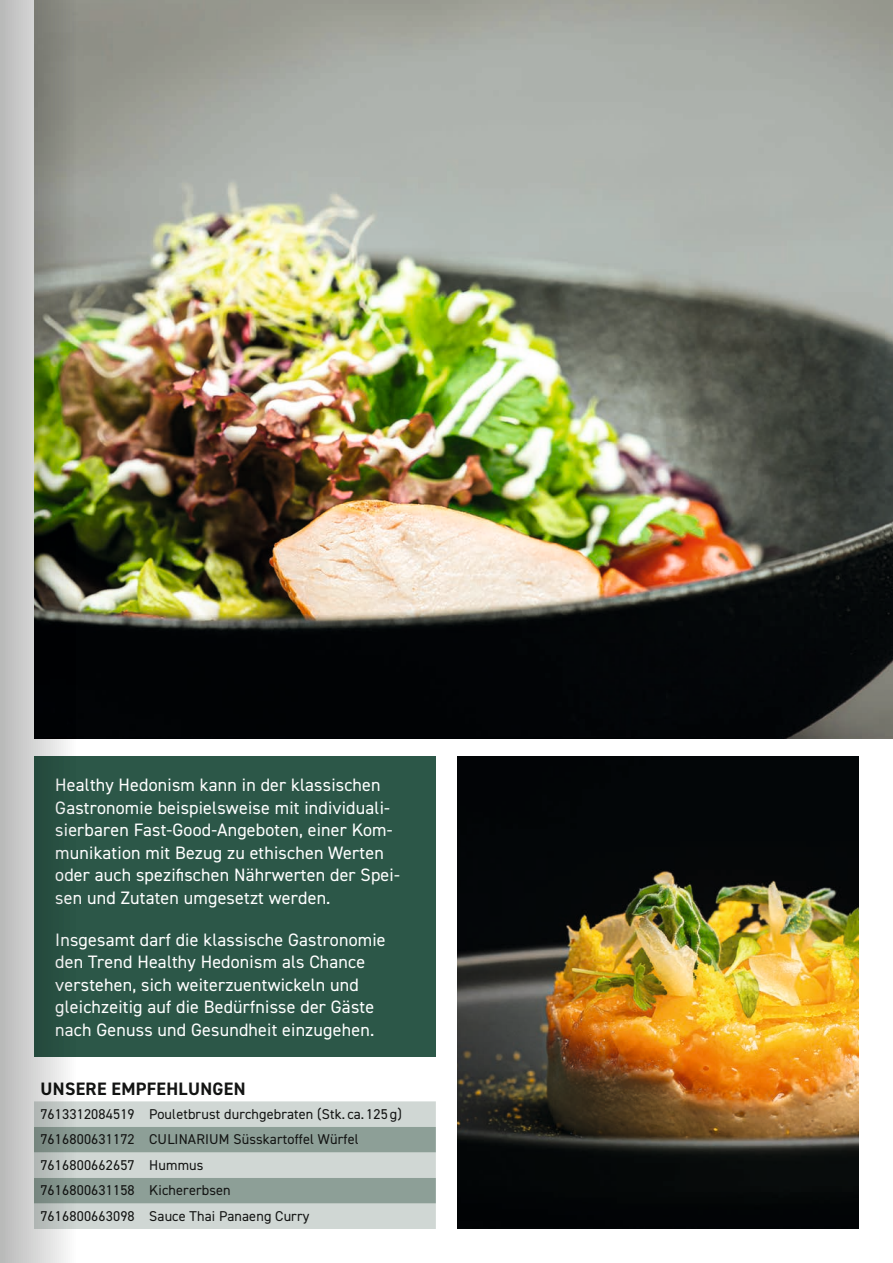
<style>
.page{position:relative;width:893px;height:1263px;background:#fff}
.page>*{position:absolute;margin:0;border:0;box-sizing:border-box;transform-origin:0 0}
.t1{font:18px/22.5px "DIN2014";letter-spacing:.01em;color:#fff}
.t2{font:700 18px "DIN2014";letter-spacing:.02em;color:#131413}
.t3{font:14.25px/25.5px "DIN2014";letter-spacing:.01em;color:#131413}
</style>
<div class="page">
<img style="left:77px;top:0;width:816px;height:738px">
<img style="left:457px;top:756px;width:402px;height:473px">
<div style="left:77px;top:1101px;width:359px;height:128px;background:#d0d7d4"></div>
<svg style="left:77px;top:1127px;width:359px;height:76px;background:#a3b1ab"></svg>
<div style="left:34px;top:756px;width:402px;height:301px;background:#2c5748"></div>
<svg style="left:0;top:0;width:77px;height:1263px;background:#90988d"></svg>
<p class="t1" style="left:55px;top:773px;width:346px">Healthy Hedonism kann in der klassischen Gastronomie beispielsweise mit individuali&shy;sierbaren Fast-Good-Angeboten, einer Kom&shy;munikation mit Bezug zu ethischen Werten oder auch spezifischen Nährwerten der Spei&shy;sen und Zutaten umgesetzt werden.</p>
<p class="t1" style="left:55px;top:928px;width:332px">Insgesamt darf die klassische Gastronomie den Trend Healthy Hedonism als Chance verstehen, sich weiterzuentwickeln und gleichzeitig auf die Bedürfnisse der Gäste nach Genuss und Gesundheit einzugehen.</p>
<p class="t2" style="left:40px;top:1077px;width:207px">UNSERE EMPFEHLUNGEN</p>
<p class="t3" style="left:40px;top:1101px;width:363px">7613312084519 Pouletbrust durchgebraten (Stk. ca. 125 g)<br>7616800631172 CULINARIUM Süsskartoffel Würfel 7616800662657 Hummus<br>7616800631158 Kichererbsen<br>7616800663098 Sauce Thai Panaeng Curry</p>
</div>
